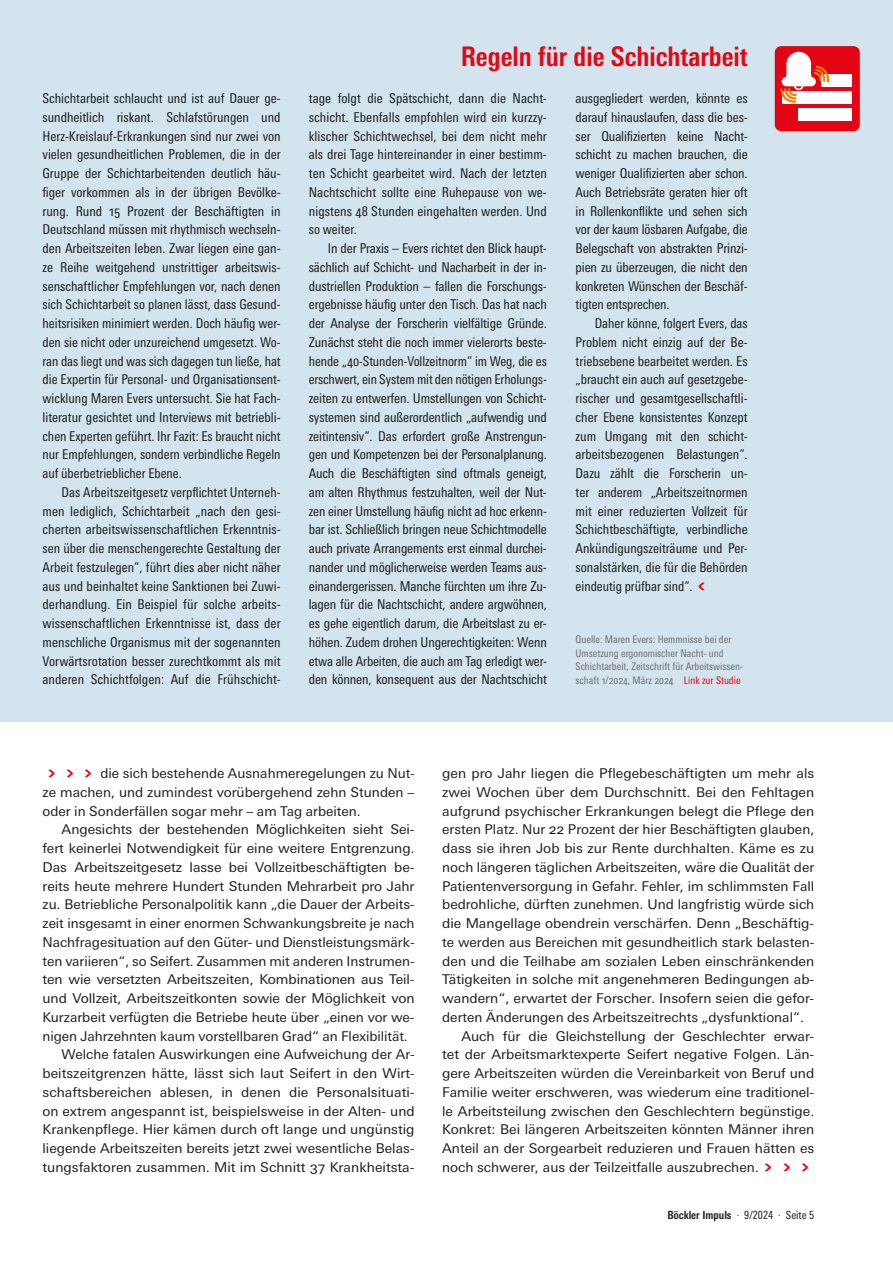
<style>
.page{position:relative;width:893px;height:1263px;background:#fff}
.page>*{position:absolute;margin:0;border:0;box-sizing:border-box;transform-origin:0 0}
._7__Textbox_Titel_bo{font:700 condensed 27px "Univers Next Pro";color:#e30613}
._8__Infobox_Fließtex{font:condensed 13.5px/18.8px "Univers Next Pro";color:#1d1d1b;text-align:justify}
._4__Fließtext{font:13.5px/18.8px "Univers Next Pro";color:#1d1d1b;text-align:justify}
.t1{font:condensed 11.25px "Univers Next Pro";color:#1d1d1b}
._5__Quelle_Artikel_o{font:condensed 10.5px/13.5px "Univers Next Pro";color:#706f6f}
.s1{font-family:"Simple HBS";font-stretch:normal;font-size:18px;color:#e30613}
.s2{color:#e30613}
.s3{font-family:"Simple HBS";font-size:18px;color:#e30613}
.s4{font-weight:700}
</style>
<div class="page">
<div style="left:0;top:0;width:893px;height:722px;background:#d4e4ee"></div>
<div style="left:775px;top:46px;width:85px;height:85px;background:#e30513;border-radius:6px"></div>
<div style="left:799px;top:108px;width:53px;height:12px;background:#fff"></div>
<div style="left:783px;top:91px;width:69px;height:12px;background:#fff"></div>
<div style="left:822px;top:74px;width:30px;height:12px;background:#fff"></div>
<svg style="left:780px;top:52px;width:50px;height:67px"></svg>
<p class="_8__Infobox_Fließtex" style="left:43px;top:89px;width:240px">Schichtarbeit schlaucht und ist auf Dauer ge&shy;sundheitlich riskant. Schlafstörungen und Herz-Kreislauf-Erkrankungen sind nur zwei von vielen gesundheitlichen Problemen, die in der Gruppe der Schichtarbeitenden deutlich häu&shy;figer vorkommen als in der übrigen Bevölke&shy;rung. Rund 15 Prozent der Beschäftigten in Deutschland müssen mit rhythmisch wechseln&shy;den Arbeitszeiten leben. Zwar liegen eine gan&shy;ze Reihe weitgehend unstrittiger arbeitswis&shy;senschaftlicher Empfehlungen vor, nach denen sich Schichtarbeit so planen lässt, dass Gesund&shy;heitsrisiken minimiert werden. Doch häufig wer&shy;den sie nicht oder unzureichend umgesetzt. Wo&shy;ran das liegt und was sich dagegen tun ließe, hat die Expertin für Personal- und Organisationsent&shy;wicklung Maren Evers untersucht. Sie hat Fach&shy;literatur gesichtet und Interviews mit betriebli&shy;chen Experten geführt. Ihr Fazit: Es braucht nicht nur Empfehlungen, sondern verbindliche Regeln auf überbetrieblicher Ebene.</p>
<p class="_8__Infobox_Fließtex" style="left:43px;top:483px;width:240px;text-indent:19px">Das Arbeitszeitgesetz verpflichtet Unterneh&shy;men lediglich, Schichtarbeit „nach den gesi&shy;cherten arbeitswissenschaftlichen Erkenntnis&shy;sen über die menschengerechte Gestaltung der Arbeit festzulegen“, führt dies aber nicht näher aus und beinhaltet keine Sanktionen bei Zuwi&shy;derhandlung. Ein Beispiel für solche arbeits&shy;wissenschaftlichen Erkenntnisse ist, dass der menschliche Organismus mit der sogenannten Vorwärtsrotation besser zurechtkommt als mit anderen Schichtfolgen: Auf die Frühschicht-</p>
<p class="_7__Textbox_Titel_bo" style="left:461px;top:40px;width:289px">Regeln für die Schichtarbeit</p>
<p class="_8__Infobox_Fließtex" style="left:309px;top:89px;width:240px">tage folgt die Spätschicht, dann die Nacht&shy;schicht. Ebenfalls empfohlen wird ein kurzzy&shy;klischer Schichtwechsel, bei dem nicht mehr als drei Tage hintereinander in einer bestimm&shy;ten Schicht gearbeitet wird. Nach der letzten Nachtschicht sollte eine Ruhepause von we&shy;nigstens 48 Stunden eingehalten werden. Und so weiter.</p>
<p class="_8__Infobox_Fließtex" style="left:309px;top:239px;width:240px;text-indent:19px">In der Praxis – Evers richtet den Blick haupt&shy;sächlich auf Schicht- und Nacharbeit in der in&shy;dustriellen Produktion – fallen die Forschungs&shy;ergebnisse häufig unter den Tisch. Das hat nach der Analyse der Forscherin vielfältige Gründe.<br>Zunächst steht die noch immer vielerorts beste&shy;hende „40-Stunden-Vollzeitnorm“ im Weg, die es erschwert, ein System mit den nötigen Erholungs&shy;zeiten zu entwerfen. Umstellungen von Schicht&shy;systemen sind außerordentlich „aufwendig und zeitintensiv“. Das erfordert große Anstrengun&shy;gen und Kompetenzen bei der Personalplanung.<br>Auch die Beschäftigten sind oftmals geneigt, am alten Rhythmus festzuhalten, weil der Nut&shy;zen einer Umstellung häufig nicht ad hoc erkenn&shy;bar ist. Schließlich bringen neue Schichtmodelle auch private Arrangements erst einmal durchei&shy;nander und möglicherweise werden Teams aus&shy;einandergerissen. Manche fürchten um ihre Zu&shy;lagen für die Nachtschicht, andere argwöhnen, es gehe eigentlich darum, die Arbeitslast zu er&shy;höhen. Zudem drohen Ungerechtigkeiten: Wenn etwa alle Arbeiten, die auch am Tag erledigt wer&shy;den können, konsequent aus der Nachtschicht</p>
<p class="_8__Infobox_Fließtex" style="left:576px;top:89px;width:174px">ausgegliedert werden, könnte es darauf hinauslaufen, dass die bes&shy;ser Qualifizierten keine Nacht&shy;schicht zu machen brauchen, die weniger Qualifizierten aber schon.<br>Auch Betriebsräte geraten hier oft in Rollenkonflikte und sehen sich vor der kaum lösbaren Aufgabe, die Belegschaft von abstrakten Prinzi&shy;pien zu überzeugen, die nicht den konkreten Wünschen der Beschäf&shy;tigten entsprechen.</p>
<p class="_8__Infobox_Fließtex" style="left:576px;top:314px;width:174px;text-indent:19px">Daher könne, folgert Evers, das Problem nicht einzig auf der Be&shy;triebsebene bearbeitet werden. Es „braucht ein auch auf gesetzgebe&shy;rischer und gesamtgesellschaftli&shy;cher Ebene konsistentes Konzept zum Umgang mit den schicht&shy;arbeitsbezogenen Belastungen“.<br>Dazu zählt die Forscherin un&shy;ter anderem „Arbeitszeitnormen mit einer reduzierten Vollzeit für Schichtbeschäftigte, verbindliche Ankündigungszeiträume und Per&shy;sonalstärken, die für die Behörden eindeutig prüfbar sind“.<span class="s1">&lt;</span></p>
<p class="_5__Quelle_Artikel_o" style="left:576px;top:633px;width:169px">Quelle: Maren Evers: Hemmnisse bei der Umsetzung ergonomischer Nacht- und Schichtarbeit, Zeitschrift für Arbeitswissen&shy;schaft 1/2024, März 2024 <span class="s2">Link zur Studie</span></p>
<p class="_4__Fließtext" style="left:43px;top:764px;width:374px"><span class="s3">&gt;&gt;&gt;</span> die sich bestehende Ausnahmeregelungen zu Nut&shy;ze machen, und zumindest vorübergehend zehn Stunden – oder in Sonderfällen sogar mehr – am Tag arbeiten.</p>
<p class="_4__Fließtext" style="left:43px;top:820px;width:374px;text-indent:19px">Angesichts der bestehenden Möglichkeiten sieht Sei&shy;fert keinerlei Notwendigkeit für eine weitere Entgrenzung.<br>Das Arbeitszeitgesetz lasse bei Vollzeitbeschäftigten be&shy;reits heute mehrere Hundert Stunden Mehrarbeit pro Jahr zu. Betriebliche Personalpolitik kann „die Dauer der Arbeits&shy;zeit insgesamt in einer enormen Schwankungsbreite je nach Nachfragesituation auf den Güter- und Dienstleistungsmärk&shy;ten variieren“, so Seifert. Zusammen mit anderen Instrumen&shy;ten wie versetzten Arbeitszeiten, Kombinationen aus Teil&shy;und Vollzeit, Arbeitszeitkonten sowie der Möglichkeit von Kurzarbeit verfügten die Betriebe heute über „einen vor we&shy;nigen Jahrzehnten kaum vorstellbaren Grad“ an Flexibilität.</p>
<p class="_4__Fließtext" style="left:43px;top:1045px;width:374px;text-indent:19px">Welche fatalen Auswirkungen eine Aufweichung der Ar&shy;beitszeitgrenzen hätte, lässt sich laut Seifert in den Wirt&shy;schaftsbereichen ablesen, in denen die Personalsituati&shy;on extrem angespannt ist, beispielsweise in der Alten- und Krankenpflege. Hier kämen durch oft lange und ungünstig liegende Arbeitszeiten bereits jetzt zwei wesentliche Belas&shy;tungsfaktoren zusammen. Mit im Schnitt 37 Krankheitsta-</p>
<p class="_4__Fließtext" style="left:442px;top:764px;width:374px">gen pro Jahr liegen die Pflegebeschäftigten um mehr als zwei Wochen über dem Durchschnitt. Bei den Fehltagen aufgrund psychischer Erkrankungen belegt die Pflege den ersten Platz. Nur 22 Prozent der hier Beschäftigten glauben, dass sie ihren Job bis zur Rente durchhalten. Käme es zu noch längeren täglichen Arbeitszeiten, wäre die Qualität der Patientenversorgung in Gefahr. Fehler, im schlimmsten Fall bedrohliche, dürften zunehmen. Und langfristig würde sich die Mangellage obendrein verschärfen. Denn „Beschäftig&shy;te werden aus Bereichen mit gesundheitlich stark belasten&shy;den und die Teilhabe am sozialen Leben einschränkenden Tätigkeiten in solche mit angenehmeren Bedingungen ab&shy;wandern“, erwartet der Forscher. Insofern seien die gefor&shy;derten Änderungen des Arbeitszeitrechts „dysfunktional“.</p>
<p class="_4__Fließtext" style="left:442px;top:1026px;width:374px;text-indent:19px">Auch für die Gleichstellung der Geschlechter erwar&shy;tet der Arbeitsmarktexperte Seifert negative Folgen. Län&shy;gere Arbeitszeiten würden die Vereinbarkeit von Beruf und Familie weiter erschweren, was wiederum eine traditionel&shy;le Arbeitsteilung zwischen den Geschlechtern begünstige.<br>Konkret: Bei längeren Arbeitszeiten könnten Männer ihren Anteil an der Sorgearbeit reduzieren und Frauen hätten es noch schwerer, aus der Teilzeitfalle auszubrechen.<span class="s3">&gt;&gt;&gt;</span></p>
<p class="t1" style="left:667px;top:1208px;width:148px"><span class="s4">Böckler Impuls</span> · 9/2024 · Seite 5</p>
</div>
